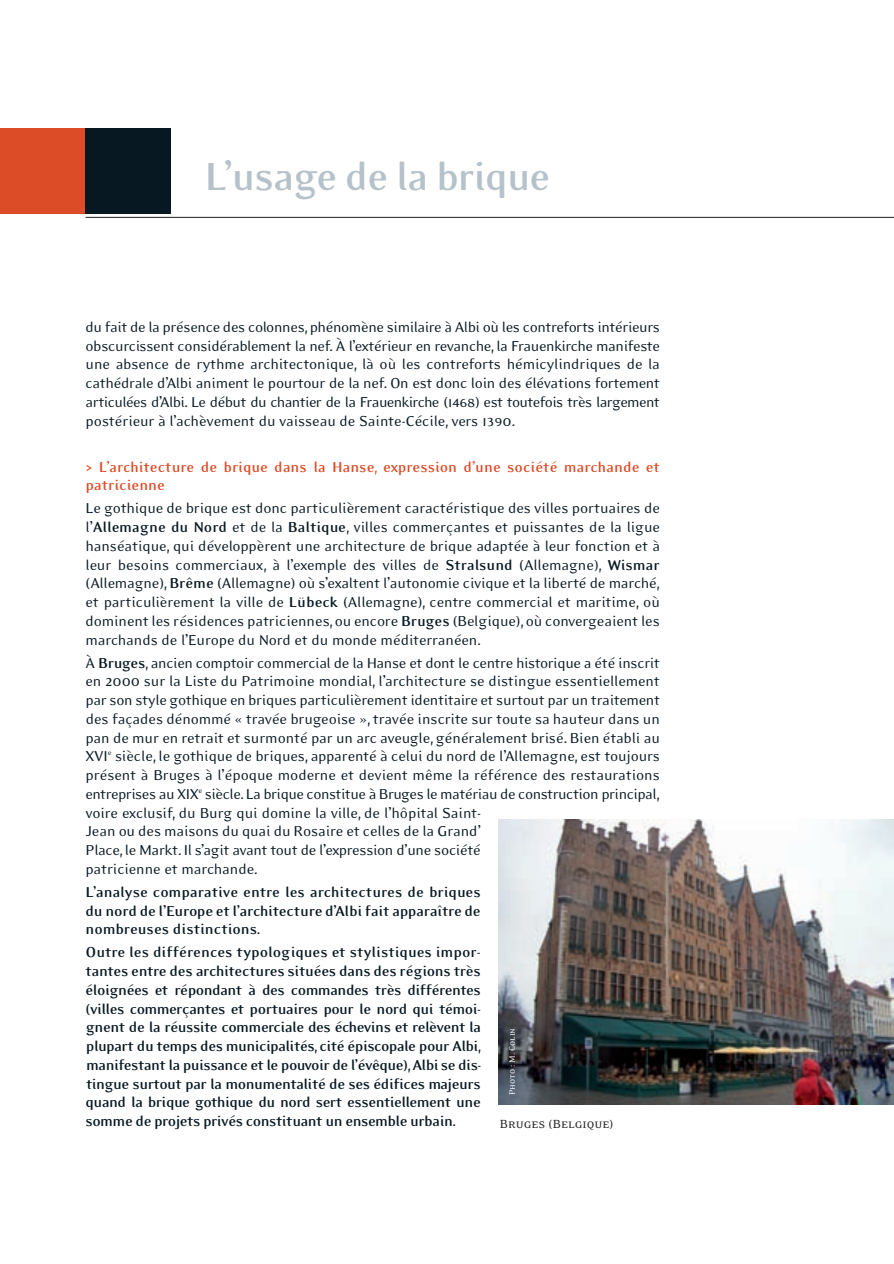
<style>
.page{position:relative;width:894px;height:1264px;background:#fff}
.page>*{position:absolute;margin:0;border:0;box-sizing:border-box;transform-origin:0 0}
.t1{font:700 45px "Eidetic Modern";letter-spacing:-.04em;color:#b6c2c9}
.t2{font:16.5px/18.8px "Eidetic Modern";letter-spacing:-.015em;color:#071822;text-align:justify}
.t3{font:700 16.5px/18.8px "Eidetic Modern";letter-spacing:-.03em;color:#071822;text-align:justify}
.t4{font:700 16.5px/18.8px "Eidetic Modern";color:#dc4c27}
.t5{font:13.5px "Eidetic Serif Small Caps";color:#231f20}
.t6{font:9px "Eidetic Serif Small Caps";color:#fff}
.s1{font-weight:700}
</style>
<div class="page">
<div style="left:0;top:128px;width:128px;height:85px;background:#dc4c27"></div>
<div style="left:86px;top:128px;width:85px;height:85px;background:#071822"></div>
<hr style="left:86px;top:217px;width:808px;height:1px;background:#231f20">
<img style="left:499px;top:820px;width:394px;height:284px">
<h1 class="t1" style="left:205px;top:148px;width:347px">L’usage de la brique</h1>
<p class="t2" style="left:86px;top:319px;width:576px">du fait de la présence des colonnes, phénomène similaire à Albi où les contreforts intérieurs obscurcissent considérablement la nef. À l’extérieur en revanche, la Frauenkirche manifeste une absence de rythme architectonique, là où les contreforts hémicylindriques de la cathédrale d’Albi animent le pourtour de la nef. On est donc loin des élévations fortement articulées d’Albi. Le début du chantier de la Frauenkirche (1468) est toutefois très largement postérieur à l’achèvement du vaisseau de Sainte-Cécile, vers 1390.</p>
<p class="t4" style="left:86px;top:456px;width:576px">&gt; L’architecture de brique dans la Hanse, expression d’une société marchande et patricienne</p>
<p class="t2" style="left:85px;top:500px;width:576px">Le gothique de brique est donc particulièrement caractéristique des villes portuaires de l’<span class="s1">Allemagne du Nord</span> et de la <span class="s1">Baltique</span>, villes commerçantes et puissantes de la ligue hanséatique, qui développèrent une architecture de brique adaptée à leur fonction et à leur besoins commerciaux, à l’exemple des villes de <span class="s1">Stralsund</span> (Allemagne), <span class="s1">Wismar </span>(Allemagne), <span class="s1">Brême</span> (Allemagne) où s’exaltent l’autonomie civique et la liberté de marché, et particulièrement la ville de <span class="s1">Lübeck</span> (Allemagne), centre commercial et maritime, où dominent les résidences patriciennes, ou encore <span class="s1">Bruges</span> (Belgique), où convergeaient les marchands de l’Europe du Nord et du monde méditerranéen.</p>
<p class="t2" style="left:85px;top:654px;width:576px;text-align:left">À <span class="s1">Bruges</span>, ancien comptoir commercial de la Hanse et dont le centre historique a été inscrit en 2000 sur la Liste du Patrimoine mondial, l’architecture se distingue essentiellement par son style gothique en briques particulièrement identitaire et surtout par un traitement des façades dénommé « travée brugeoise », travée inscrite sur toute sa hauteur dans un pan de mur en retrait et surmonté par un arc aveugle, généralement brisé. Bien établi au XVI<sup>e</sup> siècle, le gothique de briques, apparenté à celui du nord de l’Allemagne, est toujours présent à Bruges à l’époque moderne et devient même la référence des restaurations entreprises au XIX<sup>e</sup> siècle. La brique constitue à Bruges le matériau de construction principal, voire exclusif, du Burg qui domine la ville, de l’hôpital Saint-<br>Jean ou des maisons du quai du Rosaire et celles de la Grand’<br>Place, le Markt. Il s’agit avant tout de l’expression d’une société<br>patricienne et marchande.</p>
<p class="t3" style="left:85px;top:882px;width:397px">L’analyse comparative entre les architectures de briques du nord de l’Europe et l’architecture d’Albi fait apparaître de nombreuses distinctions.</p>
<p class="t3" style="left:85px;top:942px;width:398px">Outre les différences typologiques et stylistiques impor&shy;tantes entre des architectures situées dans des régions très éloignées et répondant à des commandes très différentes (villes commerçantes et portuaires pour le nord qui témoi&shy;gnent de la réussite commerciale des échevins et relèvent la plupart du temps des municipalités, cité épiscopale pour Albi, manifestant la puissance et le pouvoir de l’évêque), Albi se dis&shy;tingue surtout par la monumentalité de ses édifices majeurs quand la brique gothique du nord sert essentiellement une somme de projets privés constituant un ensemble urbain.</p>
<p class="t6" style="left:506px;top:1095px;width:68px;rotate:-90deg">Photo : M. Colin</p>
<p class="t5" style="left:499px;top:1115px;width:115px">Bruges (Belgique)</p>
</div>
